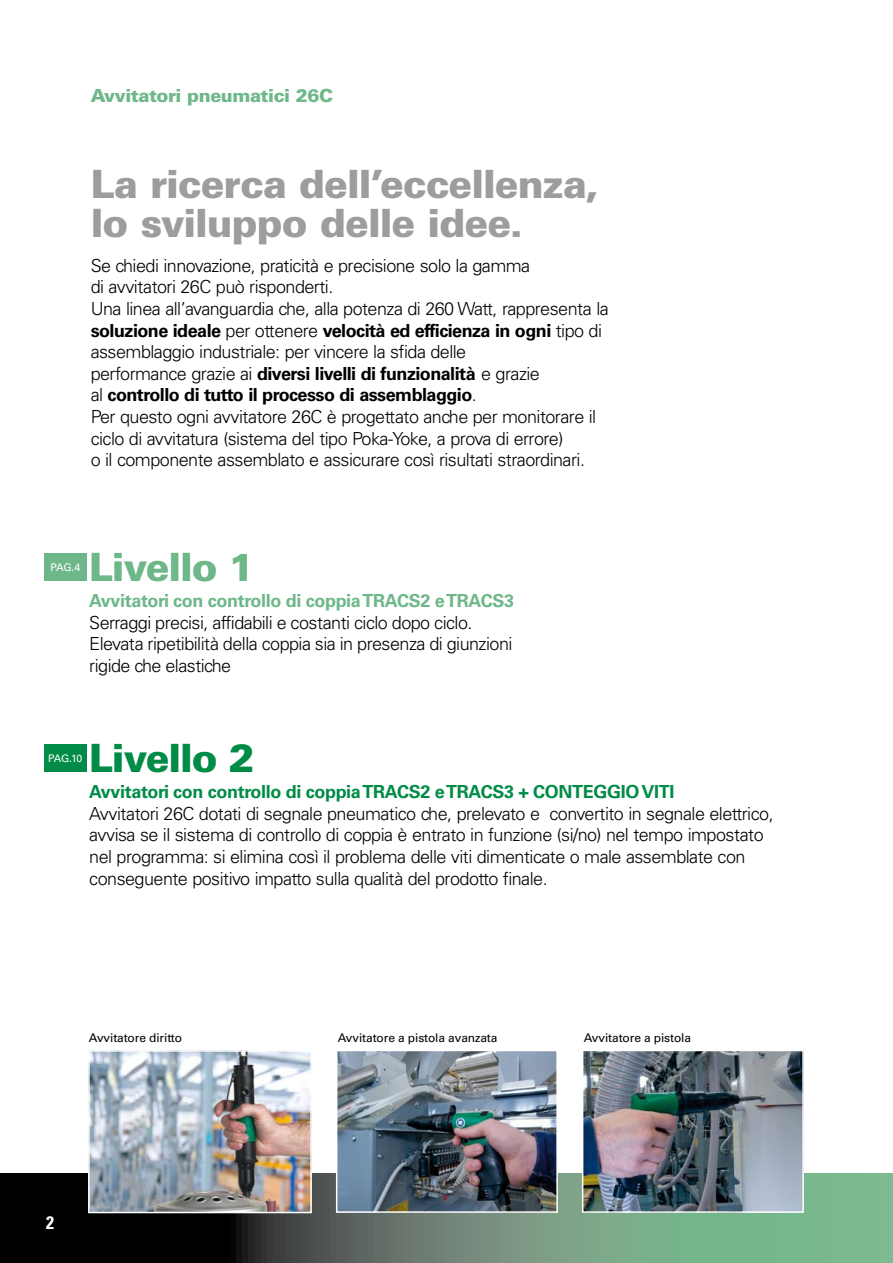
<style>
.page{position:relative;width:893px;height:1263px;background:#fff}
.page>*{position:absolute;margin:0;border:0;box-sizing:border-box;transform-origin:0 0}
.t1{font:900 39px/39px "Univers LT Std";letter-spacing:-.025em;color:#9c9d9f}
.t2{font:900 39px "Univers LT Std";letter-spacing:-.03em;color:#6eb789}
.t3{font:900 39px "Univers LT Std";letter-spacing:-.03em;color:#008c46}
.t4{font:300 18px/21.6px "Univers LT Std";letter-spacing:-.03em;color:#000}
.t5{font:700 18px "Univers LT Std";letter-spacing:-.02em;color:#008c46}
.t6{font:700 18px "Univers LT Std";letter-spacing:-.02em;color:#6eb789}
.t7{font:900 18px "Univers LT Std";letter-spacing:-.025em;color:#6eb789}
.t8{font:700 condensed 18px "Univers LT Std";color:#fff}
.t9{font:12px "Univers LT Std";letter-spacing:-.01em;color:#000}
.t10{font:10.5px "Univers LT Std";letter-spacing:-.045em;color:#fff}
.s1{font-weight:700}
</style>
<div class="page">
<svg style="left:204px;top:1174px;width:689px;height:89px;background:#698d74"></svg>
<div style="left:0;top:1174px;width:204px;height:89px;background:#000"></div>
<div style="left:44px;top:553px;width:43px;height:28px;background:#6eb789"></div>
<div style="left:44px;top:744px;width:43px;height:28px;background:#008c46"></div>
<img style="left:339px;top:1053px;width:216px;height:157px">
<div style="left:336px;top:1050px;width:222px;height:163px;border:2px solid #fff"></div>
<img style="left:585px;top:1053px;width:216px;height:157px">
<div style="left:582px;top:1050px;width:222px;height:163px;border:2px solid #fff"></div>
<img style="left:91px;top:1053px;width:218px;height:157px">
<div style="left:88px;top:1050px;width:224px;height:163px;border:2px solid #fff"></div>
<p class="t7" style="left:91px;top:85px;width:244px">Avvitatori pneumatici 26C</p>
<h1 class="t1" style="left:91px;top:164px;width:510px">La ricerca dell’eccellenza, lo sviluppo delle idee.</h1>
<p class="t4" style="left:91px;top:255px;width:520px">Se chiedi innovazione, praticità e precisione solo la gamma<br>di avvitatori 26C può risponderti.<br>Una linea all’avanguardia che, alla potenza di 260 Watt, rappresenta la <span class="s1">soluzione ideale</span> per ottenere <span class="s1">velocità ed efficienza in ogni</span> tipo di assemblaggio industriale: per vincere la sfida delle<br>performance grazie ai <span class="s1">diversi livelli di funzionalità</span> e grazie<br>al <span class="s1">controllo di tutto il processo di assemblaggio</span>.<br>Per questo ogni avvitatore 26C è progettato anche per monitorare il ciclo di avvitatura (sistema del tipo Poka-Yoke, a prova di errore)<br>o il componente assemblato e assicurare così risultati straordinari.</p>
<p class="t10" style="left:50px;top:561px;width:31px">PAG.4</p>
<h1 class="t2" style="left:89px;top:543px;width:167px">Livello 1</h1>
<p class="t6" style="left:89px;top:590px;width:426px">Avvitatori con controllo di coppia TRACS2 e TRACS3</p>
<p class="t4" style="left:89px;top:611px;width:425px">Serraggi precisi, affidabili e costanti ciclo dopo ciclo.<br>Elevata ripetibilità della coppia sia in presenza di giunzioni rigide che elastiche</p>
<h1 class="t3" style="left:89px;top:734px;width:167px">Livello 2</h1>
<p class="t5" style="left:89px;top:781px;width:587px">Avvitatori con controllo di coppia TRACS2 e TRACS3 + CONTEGGIO VITI</p>
<p class="t4" style="left:89px;top:803px;width:686px">Avvitatori 26C dotati di segnale pneumatico che, prelevato e convertito in segnale elettrico, avvisa se il sistema di controllo di coppia è entrato in funzione (si/no) nel tempo impostato nel programma: si elimina così il problema delle viti dimenticate o male assemblate con conseguente positivo impatto sulla qualità del prodotto finale.</p>
<p class="t10" style="left:48px;top:752px;width:36px">PAG.10</p>
<p class="t9" style="left:89px;top:1030px;width:95px">Avvitatore diritto</p>
<p class="t9" style="left:338px;top:1030px;width:161px">Avvitatore a pistola avanzata</p>
<p class="t9" style="left:584px;top:1030px;width:109px">Avvitatore a pistola</p>
<p class="t8" style="left:46px;top:1212px;width:9px">2</p>
</div>
